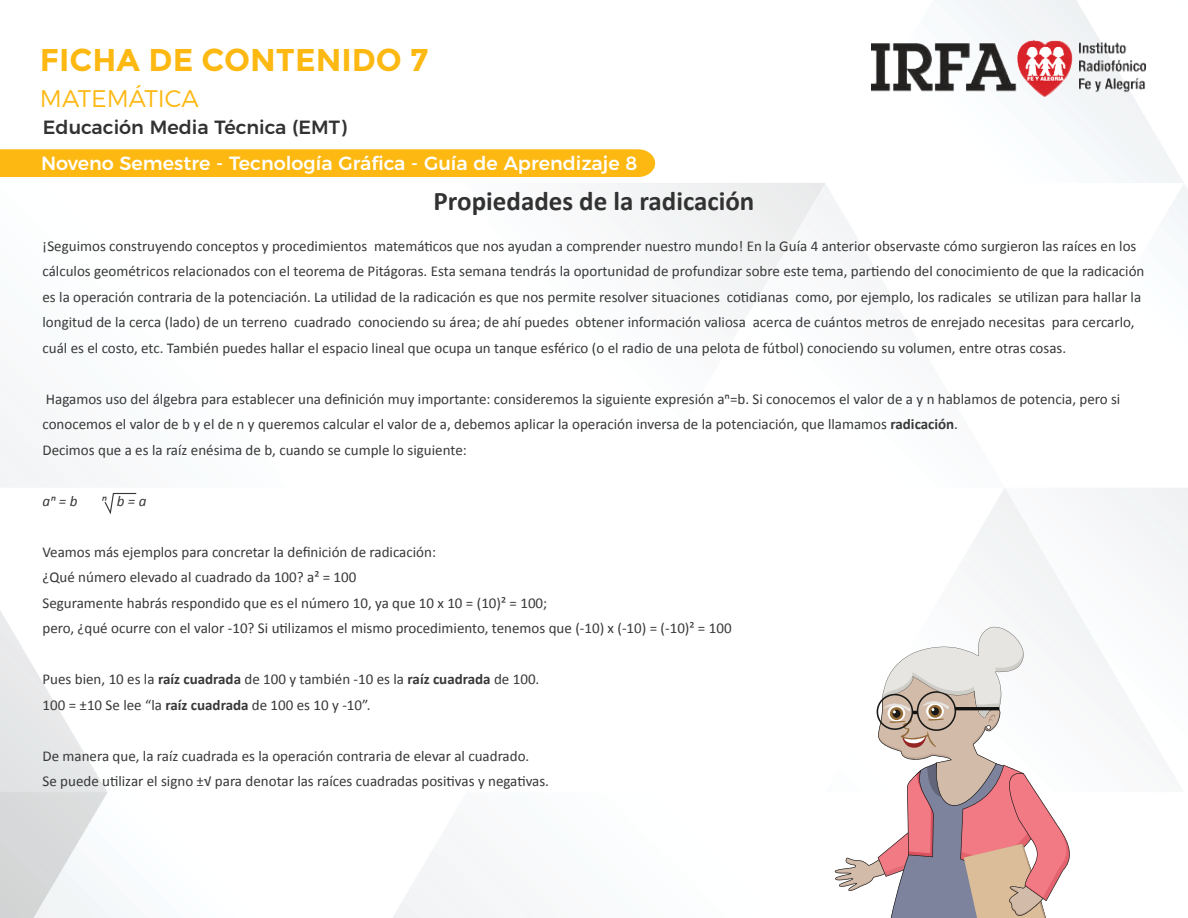
<style>
.page{position:relative;width:1188px;height:918px;background:#fff}
.page>*{position:absolute;margin:0;border:0;box-sizing:border-box;transform-origin:0 0}
.t1{font:700 31.5px "Montserrat";color:#fdb812}
.t2{font:700 27px "Calibri";color:#333232}
.t3{font:300 24px "Montserrat";color:#fdb812}
.t4{font:500 19.2px "Montserrat";color:#fff}
.t5{font:500 19.2px "Montserrat";color:#333232}
.t6{font:15px/25.5px "Calibri";color:#373837}
.t7{font:italic 15px "Calibri";color:#373837}
.s1{font-weight:700}
</style>
<div class="page">
<img style="left:0;top:0;width:1188px;height:918px">
<img style="left:872px;top:41px;width:274px;height:55px">
<svg style="left:833px;top:624px;width:241px;height:294px"></svg>
<svg style="left:103px;top:492px;width:34px;height:24px"></svg>
<div style="left:0;top:149px;width:655px;height:28px;background:#fdb812"></div>
<h1 class="t1" style="left:40px;top:41px;width:390px">FICHA DE CONTENIDO 7</h1>
<h3 class="t3" style="left:40px;top:85px;width:160px">MATEMÁTICA</h3>
<p class="t5" style="left:43px;top:119px;width:305px">Educación Media Técnica (EMT)</p>
<p class="t4" style="left:41px;top:155px;width:598px">Noveno Semestre - Tecnología Gráfica - Guía de Aprendizaje 8</p>
<h2 class="t2" style="left:434px;top:184px;width:322px">Propiedades de la radicación</h2>
<p class="t6" style="left:43px;top:233px;width:1103px">¡Seguimos construyendo conceptos y procedimientos matemáticos que nos ayudan a comprender nuestro mundo! En la Guía 4 anterior observaste cómo surgieron las raíces en los cálculos geométricos relacionados con el teorema de Pitágoras. Esta semana tendrás la oportunidad de profundizar sobre este tema, partiendo del conocimiento de que la radicación es la operación contraria de la potenciación. La utilidad de la radicación es que nos permite resolver situaciones cotidianas como, por ejemplo, los radicales se utilizan para hallar la longitud de la cerca (lado) de un terreno cuadrado conociendo su área; de ahí puedes obtener información valiosa acerca de cuántos metros de enrejado necesitas para cercarlo, cuál es el costo, etc. También puedes hallar el espacio lineal que ocupa un tanque esférico (o el radio de una pelota de fútbol) conociendo su volumen, entre otras cosas.</p>
<p class="t6" style="left:43px;top:386px;width:1079px">Hagamos uso del álgebra para establecer una definición muy importante: consideremos la siguiente expresión aⁿ=b. Si conocemos el valor de a y n hablamos de potencia, pero si conocemos el valor de b y el de n y queremos calcular el valor de a, debemos aplicar la operación inversa de la potenciación, que llamamos <span class="s1">radicación</span>.<br>Decimos que a es la raíz enésima de b, cuando se cumple lo siguiente:</p>
<p class="t7" style="left:43px;top:492px;width:37px">aⁿ = b</p>
<p class="t7" style="left:101px;top:491px;width:47px">ⁿ b = a</p>
<p class="t6" style="left:43px;top:539px;width:691px">Veamos más ejemplos para concretar la definición de radicación:<br>¿Qué número elevado al cuadrado da 100? a² = 100<br>Seguramente habrás respondido que es el número 10, ya que 10 x 10 = (10)² = 100;<br>pero, ¿qué ocurre con el valor -10? Si utilizamos el mismo procedimiento, tenemos que (-10) x (-10) = (-10)² = 100</p>
<p class="t6" style="left:43px;top:667px;width:498px">Pues bien, 10 es la <span class="s1">raíz cuadrada</span> de 100 y también -10 es la <span class="s1">raíz cuadrada</span> de 100.<br>100 = ±10 Se lee “la <span class="s1">raíz cuadrada</span> de 100 es 10 y -10”.</p>
<p class="t6" style="left:43px;top:743px;width:508px">De manera que, la raíz cuadrada es la operación contraria de elevar al cuadrado.<br>Se puede utilizar el signo ±√ para denotar las raíces cuadradas positivas y negativas.</p>
</div>
